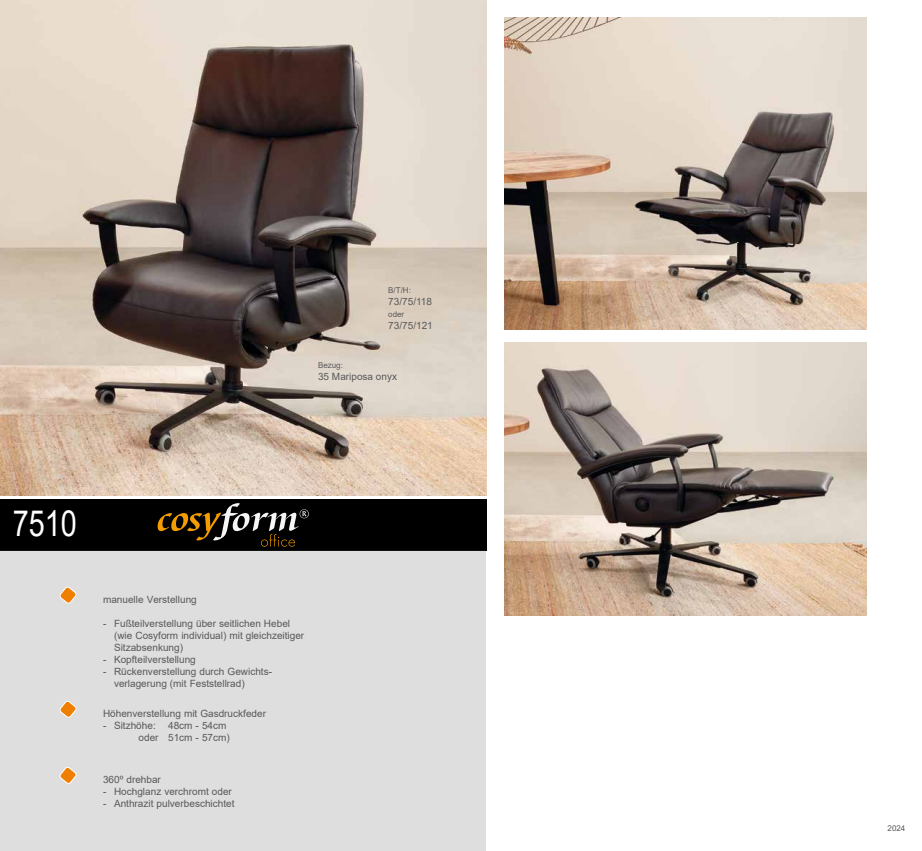
<style>
.page{position:relative;width:922px;height:851px;background:#fff}
.page>*{position:absolute;margin:0;border:0;box-sizing:border-box;transform-origin:0 0}
.t1{font:36px "Arial";color:#fff;scale:.8 1}
.t2{font:10px/12px "Arial";color:#58585a}
.t3{font:8px "Arial";color:#58585a}
</style>
<div class="page">
<div style="left:0;top:499px;width:486px;height:51px;background:#000"></div>
<svg style="left:157px;top:503px;width:152px;height:43px"></svg>
<div style="left:0;top:550px;width:486px;height:300px;background:#dedede"></div>
<img style="left:0;top:0;width:486px;height:496px">
<img style="left:504px;top:343px;width:362px;height:272px">
<img style="left:504px;top:17px;width:362px;height:312px">
<svg style="left:60px;top:587px;width:16px;height:16px"></svg>
<svg style="left:60px;top:701px;width:16px;height:16px"></svg>
<svg style="left:60px;top:767px;width:16px;height:16px"></svg>
<p class="t3" style="left:388px;top:285px;width:24px">B/T/H:</p>
<p class="t2" style="left:388px;top:296px;width:45px">73/75/118</p>
<p class="t3" style="left:388px;top:309px;width:18px">oder</p>
<p class="t2" style="left:388px;top:320px;width:46px">73/75/121</p>
<p class="t3" style="left:318px;top:360px;width:26px">Bezug:</p>
<p class="t2" style="left:318px;top:370px;width:80px">35 Mariposa onyx</p>
<h1 class="t1" style="left:13px;top:498px;width:82px">7510</h1>
<p class="t2" style="left:103px;top:593px;width:95px">manuelle Verstellung</p>
<p class="t2" style="left:114px;top:617px;width:192px;text-indent:-11px">- Fußteilverstellung über seitlichen Hebel (wie Cosyform individual) mit gleichzeitiger<br>Sitzabsenkung)</p>
<p class="t2" style="left:103px;top:653px;width:94px">- Kopfteilverstellung</p>
<p class="t2" style="left:114px;top:665px;width:159px;text-indent:-11px">- Rückenverstellung durch Gewichts&shy;verlagerung (mit Feststellrad)</p>
<p class="t2" style="left:103px;top:707px;width:164px">Höhenverstellung mit Gasdruckfeder</p>
<p class="t2" style="left:138px;top:719px;width:93px;text-indent:-35px">- Sitzhöhe: 48cm - 54cm oder 51cm - 57cm)</p>
<p class="t2" style="left:103px;top:773px;width:59px">360º drehbar</p>
<p class="t2" style="left:103px;top:785px;width:130px">- Hochglanz verchromt oder</p>
<p class="t2" style="left:103px;top:797px;width:133px">- Anthrazit pulverbeschichtet</p>
<p class="t3" style="left:887px;top:822px;width:19px">2024</p>
</div>
